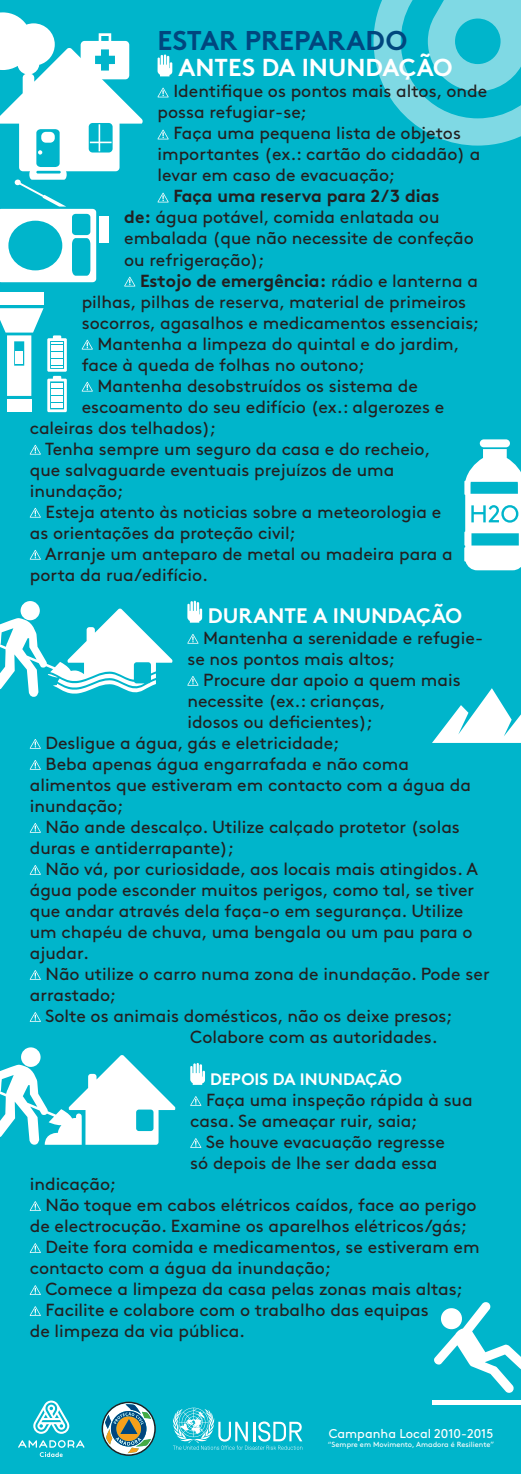
<style>
.page{position:relative;width:521px;height:1474px;background:#fff}
.page>*{position:absolute;margin:0;border:0;box-sizing:border-box;transform-origin:0 0}
.t1{font:700 27.12px "Brown Std";color:#00467e}
.t2{font:700 24.5px "Brown Std";color:#fff}
.t3{font:700 21px "Brown Std";color:#fff}
.t4{font:17.5px/21px "Brown Std";color:#231f20}
.t5{font:700 16.62px "Brown Std";color:#fff}
.t6{font:12.78px "Brown Std";color:#fff}
.t7{font:7.52px "Brown Std";color:#fff}
.s1{font-weight:700}
</style>
<div class="page">
<div style="left:0;top:0;width:521px;height:1473px;background:#00b5cb"></div>
<svg style="left:373px;top:0;width:148px;height:146px"></svg>
<svg style="left:33px;top:1400px;width:36px;height:33px"></svg>
<svg style="left:18px;top:1440px;width:67px;height:16px"></svg>
<svg style="left:102px;top:1401px;width:54px;height:54px"></svg>
<svg style="left:173px;top:1407px;width:129px;height:42px"></svg>
<svg style="left:158px;top:54px;width:14px;height:22px"></svg>
<svg style="left:158px;top:88px;width:11px;height:9px"></svg>
<svg style="left:158px;top:130px;width:11px;height:9px"></svg>
<svg style="left:158px;top:193px;width:11px;height:9px"></svg>
<svg style="left:82px;top:340px;width:11px;height:9px"></svg>
<svg style="left:82px;top:382px;width:11px;height:9px"></svg>
<svg style="left:30px;top:445px;width:11px;height:9px"></svg>
<svg style="left:30px;top:508px;width:11px;height:9px"></svg>
<svg style="left:30px;top:550px;width:11px;height:9px"></svg>
<svg style="left:187px;top:600px;width:15px;height:22px"></svg>
<svg style="left:187px;top:634px;width:11px;height:9px"></svg>
<svg style="left:187px;top:676px;width:11px;height:9px"></svg>
<svg style="left:30px;top:739px;width:11px;height:9px"></svg>
<svg style="left:30px;top:760px;width:11px;height:9px"></svg>
<svg style="left:30px;top:823px;width:11px;height:9px"></svg>
<svg style="left:30px;top:865px;width:11px;height:9px"></svg>
<svg style="left:30px;top:970px;width:11px;height:9px"></svg>
<svg style="left:30px;top:1012px;width:11px;height:9px"></svg>
<svg style="left:190px;top:1063px;width:15px;height:21px"></svg>
<svg style="left:190px;top:1096px;width:11px;height:9px"></svg>
<svg style="left:190px;top:1138px;width:11px;height:9px"></svg>
<svg style="left:30px;top:1201px;width:11px;height:9px"></svg>
<svg style="left:30px;top:1243px;width:11px;height:9px"></svg>
<svg style="left:30px;top:1285px;width:11px;height:9px"></svg>
<svg style="left:30px;top:1306px;width:11px;height:9px"></svg>
<div style="left:21px;top:601px;width:19px;height:19px;background:#fff;border-radius:50%"></div>
<svg style="left:0;top:608px;width:173px;height:89px"></svg>
<svg style="left:21px;top:1047px;width:20px;height:19px"></svg>
<svg style="left:0;top:1054px;width:176px;height:90px"></svg>
<svg style="left:0;top:12px;width:143px;height:274px"></svg>
<svg style="left:432px;top:688px;width:89px;height:55px"></svg>
<svg style="left:434px;top:1302px;width:87px;height:91px"></svg>
<div style="left:433px;top:1399px;width:88px;height:5px;background:#fff"></div>
<div style="left:480px;top:439px;width:30px;height:8px;background:#fff;border-radius:4px"></div>
<svg style="left:464px;top:449px;width:57px;height:121px"></svg>
<div style="left:504px;top:507px;width:12px;height:13px;background:#fff;border-radius:50%"></div>
<div style="left:0;top:292px;width:44px;height:13px;background:#fff"></div>
<svg style="left:0;top:308px;width:67px;height:104px"></svg>
<p class="t1" style="left:158px;top:24px;width:251px">ESTAR PREPARADO</p>
<p class="t2" style="left:178px;top:53px;width:276px">ANTES DA INUNDAÇÃO</p>
<p class="t4" style="left:158px;top:81px;width:331px;text-indent:16px">Identifique os pontos mais altos, onde possa refugiar-se;</p>
<p class="t4" style="left:158px;top:123px;width:324px;text-indent:16px">Faça uma pequena lista de objetos importantes (ex.: cartão do cidadão) a levar em caso de evacuação;</p>
<p class="t4" style="left:124px;top:186px;width:351px;text-indent:49px"><span class="s1">Faça uma reserva para 2/3 dias<br>de:</span> água potável, comida enlatada ou embalada (que não necessite de confeção ou refrigeração);</p>
<p class="t4" style="left:82px;top:270px;width:399px;text-indent:58px"><span class="s1">Estojo de emergência:</span> rádio e lanterna a pilhas, pilhas de reserva, material de primeiros socorros, agasalhos e medicamentos essenciais;</p>
<p class="t4" style="left:82px;top:333px;width:379px;text-indent:16px">Mantenha a limpeza do quintal e do jardim, face à queda de folhas no outono;</p>
<p class="t4" style="left:98px;top:375px;width:322px">Mantenha desobstruídos os sistema de</p>
<p class="t4" style="left:82px;top:396px;width:364px">escoamento do seu edifício (ex.: algerozes e</p>
<p class="t4" style="left:30px;top:417px;width:188px">caleiras dos telhados);</p>
<p class="t4" style="left:30px;top:438px;width:402px;text-indent:15px">Tenha sempre um seguro da casa e do recheio, que salvaguarde eventuais prejuízos de uma inundação;</p>
<p class="t4" style="left:30px;top:501px;width:413px;text-indent:16px">Esteja atento às noticias sobre a meteorologia e as orientações da proteção civil;</p>
<p class="t4" style="left:30px;top:543px;width:424px;text-indent:15px">Arranje um anteparo de metal ou madeira para a porta da rua/edifício.</p>
<p class="t3" style="left:208px;top:602px;width:256px">DURANTE A INUNDAÇÃO</p>
<p class="t4" style="left:187px;top:627px;width:297px;text-indent:16px">Mantenha a serenidade e refugie&shy;se nos pontos mais altos;</p>
<p class="t4" style="left:187px;top:669px;width:275px;text-indent:16px">Procure dar apoio a quem mais necessite (ex.: crianças,<br>idosos ou deficientes);</p>
<p class="t4" style="left:46px;top:732px;width:295px">Desligue a água, gás e eletricidade;</p>
<p class="t4" style="left:30px;top:753px;width:443px;text-indent:16px">Beba apenas água engarrafada e não coma alimentos que estiveram em contacto com a água da inundação;</p>
<p class="t4" style="left:30px;top:816px;width:432px;text-indent:16px">Não ande descalço. Utilize calçado protetor (solas duras e antiderrapante);</p>
<p class="t4" style="left:30px;top:858px;width:450px;text-indent:16px">Não vá, por curiosidade, aos locais mais atingidos. A água pode esconder muitos perigos, como tal, se tiver que andar através dela faça-o em segurança. Utilize um chapéu de chuva, uma bengala ou um pau para o ajudar.</p>
<p class="t4" style="left:30px;top:963px;width:461px;text-indent:16px">Não utilize o carro numa zona de inundação. Pode ser arrastado;</p>
<p class="t4" style="left:45px;top:1005px;width:409px">Solte os animais domésticos, não os deixe presos;</p>
<p class="t4" style="left:190px;top:1026px;width:249px">Colabore com as autoridades.</p>
<p class="t5" style="left:210px;top:1068px;width:193px">DEPOIS DA INUNDAÇÃO</p>
<p class="t4" style="left:190px;top:1089px;width:284px;text-indent:16px">Faça uma inspeção rápida à sua casa. Se ameaçar ruir, saia;</p>
<p class="t4" style="left:190px;top:1131px;width:256px;text-indent:15px">Se houve evacuação regresse só depois de lhe ser dada essa</p>
<p class="t4" style="left:30px;top:1173px;width:88px">indicação;</p>
<p class="t4" style="left:30px;top:1194px;width:448px;text-indent:16px">Não toque em cabos elétricos caídos, face ao perigo de electrocução. Examine os aparelhos elétricos/gás;</p>
<p class="t4" style="left:30px;top:1236px;width:451px;text-indent:16px">Deite fora comida e medicamentos, se estiveram em contacto com a água da inundação;</p>
<p class="t4" style="left:46px;top:1278px;width:419px">Comece a limpeza da casa pelas zonas mais altas;</p>
<p class="t4" style="left:30px;top:1299px;width:400px;text-indent:16px">Facilite e colabore com o trabalho das equipas de limpeza da via pública.</p>
<p class="t6" style="left:329px;top:1425px;width:166px">Campanha Local 2010-2015</p>
<p class="t7" style="left:328px;top:1439px;width:168px">“Sempre em Movimento, Amadora é Resiliente”</p>
</div>
